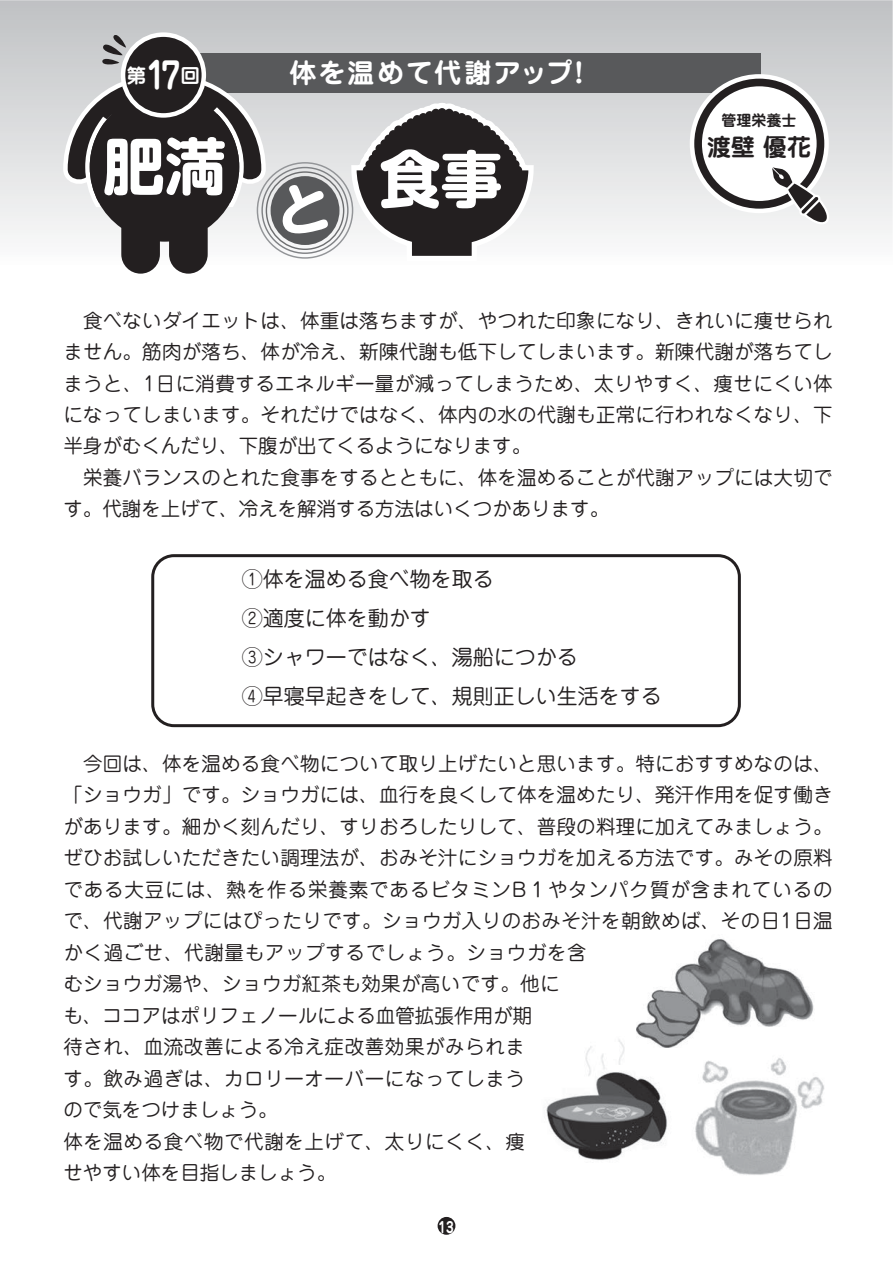
<style>
.page{position:relative;width:893px;height:1263px;background:#fff}
.page>*{position:absolute;margin:0;border:0;box-sizing:border-box;transform-origin:0 0}
.t1{font:61.5px "Shin M Go Pro Bold 90 msp RKSJ H";color:#fff}
.t2{font:27px "Jun 501 Pro Bold 90 msp RKSJ H";letter-spacing:.075em;color:#fff}
.t3{font:24px "Jun 501 Pro Bold 90 msp RKSJ H";color:#231f20}
.t4{font:21px/39px "Jun 201 Pro Regular 90 msp RKSJ H";color:#231f20}
.t5{font:19.5px/31.5px "Jun 201 Pro Regular 90 msp RKSJ H";letter-spacing:.01em;color:#231f20}
.t6{font:19.5px "Jun 501 Pro Bold 90 msp RKSJ H";color:#fff}
.t7{font:15px "Jun 501 Pro Bold 90 msp RKSJ H";color:#231f20}
.t8{font:15px "Jun 501 Pro Bold 90 msp RKSJ H";color:#fff;scale:.8 1}
.s1{font-size:36.3px}
</style>
<div class="page">
<div style="left:0;top:0;width:893px;height:268px;background:linear-gradient(to bottom,#bfc1c4,#fafafa)"></div>
<div style="left:438px;top:1217px;width:17px;height:18px;background:#231f20;border-radius:50%"></div>
<img style="left:695px;top:1058px;width:130px;height:117px">
<img style="left:546px;top:1039px;width:121px;height:121px">
<img style="left:636px;top:939px;width:178px;height:109px">
<div style="left:184px;top:53px;width:576px;height:40px;background:#58595b"></div>
<svg style="left:346px;top:98px;width:193px;height:168px"></svg>
<div style="left:690px;top:74px;width:139px;height:139px;border:9px solid #fff;border-radius:50%"></div>
<div style="left:694px;top:79px;width:130px;height:130px;background:#231f20;border-radius:50%"></div>
<div style="left:702px;top:86px;width:114px;height:115px;background:#fff;border-radius:50%"></div>
<svg style="left:762px;top:157px;width:74px;height:68px"></svg>
<svg style="left:59px;top:32px;width:211px;height:242px"></svg>
<div style="left:266px;top:171px;width:78px;height:79px;border:1px solid #6d6e70;border-radius:50%"></div>
<div style="left:271px;top:176px;width:68px;height:69px;background:#58595b;border-radius:50%"></div>
<div style="left:151px;top:554px;width:590px;height:173px;border:3px solid #231f20;border-radius:21px"></div>
<svg style="left:277px;top:180px;width:52px;height:56px"></svg>
<p class="t6" style="left:127px;top:68px;width:75px">第<span class="s1">17</span>回</p>
<h1 class="t1" style="left:103px;top:143px;width:124px">肥満</h1>
<h2 class="t2" style="left:289px;top:63px;width:305px">体を温めて代謝アップ！</h2>
<h1 class="t1" style="left:379px;top:156px;width:124px">食事</h1>
<p class="t7" style="left:721px;top:114px;width:76px">管理栄養士</p>
<p class="t3" style="left:707px;top:138px;width:105px">渡壁 優花</p>
<p class="t5" style="left:63px;top:307px;width:771px">　食べないダイエットは、体重は落ちますが、やつれた印象になり、きれいに痩せられません。筋肉が落ち、体が冷え、新陳代謝も低下してしまいます。新陳代謝が落ちてしまうと、1日に消費するエネルギー量が減ってしまうため、太りやすく、痩せにくい体になってしまいます。それだけではなく、体内の水の代謝も正常に行われなくなり、下半身がむくんだり、下腹が出てくるようになります。<br>　栄養バランスのとれた食事をするとともに、体を温めることが代謝アップには大切です。代謝を上げて、冷えを解消する方法はいくつかあります。</p>
<p class="t4" style="left:242px;top:562px;width:421px">①体を温める食べ物を取る<br>②適度に体を動かす<br>③シャワーではなく、湯船につかる<br>④早寝早起きをして、規則正しい生活をする</p>
<p class="t5" style="left:63px;top:750px;width:771px">　今回は、体を温める食べ物について取り上げたいと思います。特におすすめなのは、「ショウガ」です。ショウガには、血行を良くして体を温めたり、発汗作用を促す働きがあります。細かく刻んだり、すりおろしたりして、普段の料理に加えてみましょう。ぜひお試しいただきたい調理法が、おみそ汁にショウガを加える方法です。みその原料である大豆には、熱を作る栄養素であるビタミンB１やタンパク質が含まれているので、代謝アップにはぴったりです。ショウガ入りのおみそ汁を朝飲めば、その日1日温かく過ごせ、代謝量もアップするでしょう。ショウガを含<br>むショウガ湯や、ショウガ紅茶も効果が高いです。他に<br>も、ココアはポリフェノールによる血管拡張作用が期<br>待され、血流改善による冷え症改善効果がみられま<br>す。飲み過ぎは、カロリーオーバーになってしまう<br>ので気をつけましょう。<br>体を温める食べ物で代謝を上げて、太りにくく、痩<br>せやすい体を目指しましょう。</p>
<p class="t8" style="left:438px;top:1221px;width:20px">13</p>
</div>
